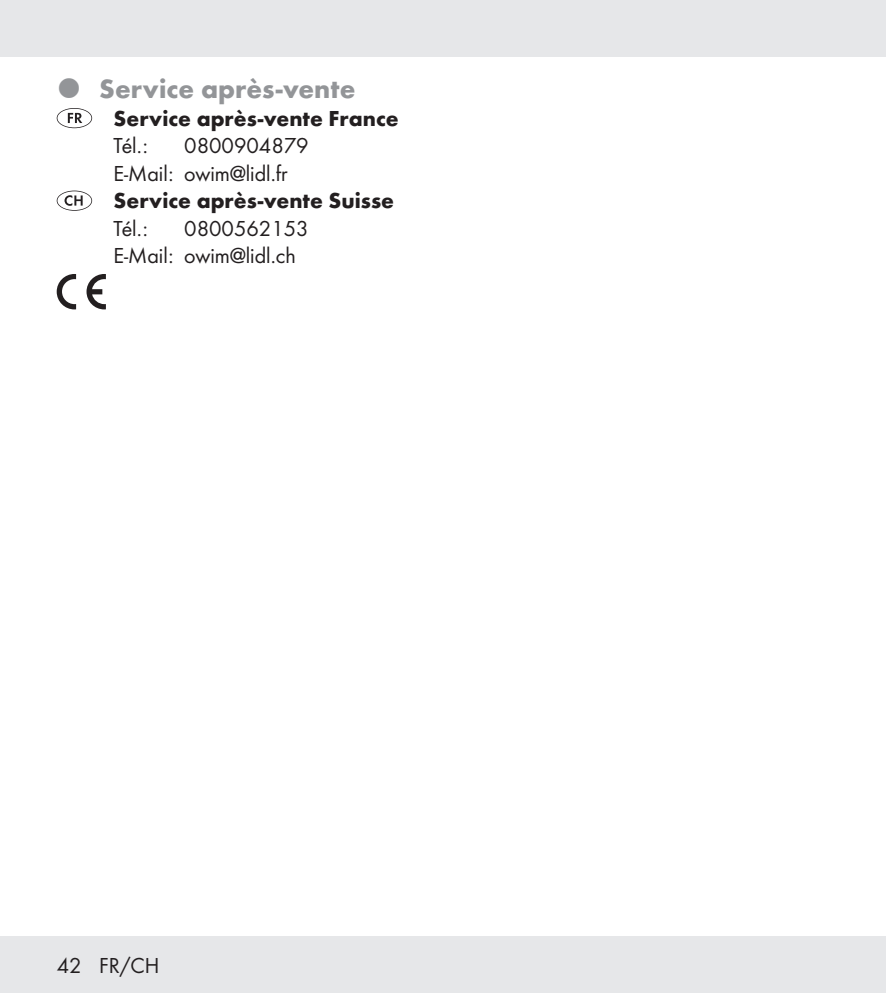
<style>
.page{position:relative;width:886px;height:993px;background:#fff}
.page>*{position:absolute;margin:0;border:0;box-sizing:border-box;transform-origin:0 0}
.t1{font:700 27.5px "Futura";color:#939598}
.t2{font:22.5px/27.5px "Futura Boo";color:#231f20}
.t3{font:700 22.5px "Futura";color:#231f20}
</style>
<div class="page">
<div style="left:0;top:935px;width:886px;height:57px;background:#e6e7e9"></div>
<div style="left:0;top:0;width:886px;height:57px;background:#e6e7e9"></div>
<svg style="left:57px;top:108px;width:35px;height:20px"></svg>
<svg style="left:57px;top:190px;width:35px;height:21px"></svg>
<svg style="left:57px;top:274px;width:19px;height:35px"></svg>
<svg style="left:87px;top:274px;width:19px;height:35px"></svg>
<p class="t1" style="left:99px;top:69px;width:258px">Service après-vente</p>
<p class="t3" style="left:113px;top:102px;width:287px">Service après-vente France</p>
<p class="t2" style="left:113px;top:131px;width:36px">Tél.:</p>
<p class="t2" style="left:113px;top:131px;width:197px;text-indent:71px">0800904879<br>E-Mail: owim@lidl.fr</p>
<p class="t3" style="left:113px;top:184px;width:282px">Service après-vente Suisse</p>
<p class="t2" style="left:113px;top:213px;width:36px">Tél.:</p>
<p class="t2" style="left:113px;top:213px;width:197px;text-indent:71px">0800562153<br>E-Mail: owim@lidl.ch</p>
<p class="t2" style="left:57px;top:950px;width:104px">42 FR/CH</p>
</div>
